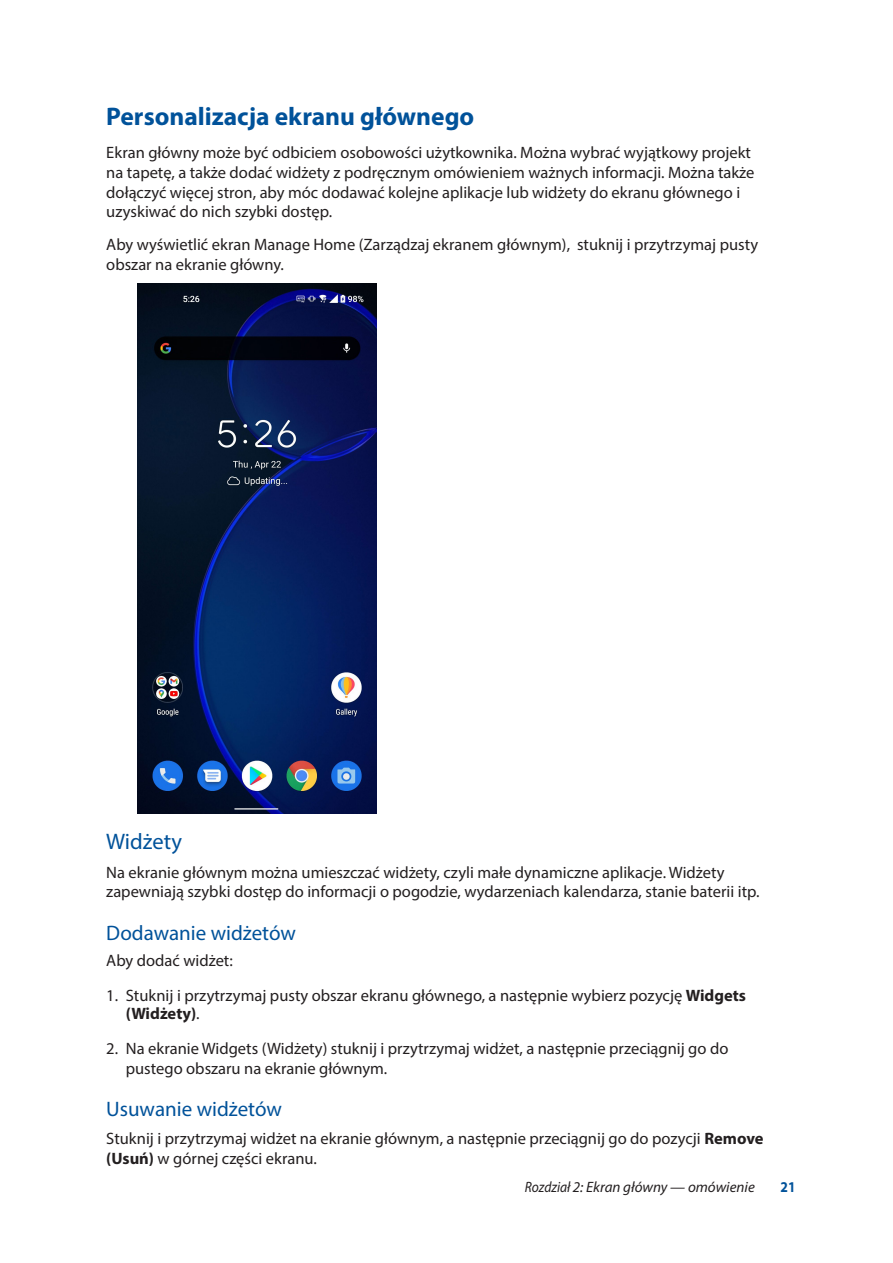
<style>
.page{position:relative;width:893px;height:1263px;background:#fff}
.page>*{position:absolute;margin:0;border:0;box-sizing:border-box;transform-origin:0 0}
.t1{font:700 25.5px "Myriad Pro";color:#01529a}
.t2{font:22.5px "Myriad Pro";color:#01529a}
.t3{font:21px "Myriad Pro";color:#01529a}
.t4{font:16.5px/19.8px "Myriad Pro";color:#231f20}
.t5{font:italic 15px "Myriad Pro";color:#231f20;scale:.9 1}
.t6{font:700 15px "Myriad Pro";color:#01529a;scale:.9 1}
.s1{font-weight:700}
</style>
<div class="page">
<img style="left:138px;top:283px;width:238px;height:531px">
<h1 class="t1" style="left:106px;top:100px;width:369px">Personalizacja ekranu głównego</h1>
<p class="t4" style="left:106px;top:142px;width:650px">Ekran główny może być odbiciem osobowości użytkownika. Można wybrać wyjątkowy projekt na tapetę, a także dodać widżety z podręcznym omówieniem ważnych informacji. Można także dołączyć więcej stron, aby móc dodawać kolejne aplikacje lub widżety do ekranu głównego i uzyskiwać do nich szybki dostęp.</p>
<p class="t4" style="left:106px;top:234px;width:653px">Aby wyświetlić ekran Manage Home (Zarządzaj ekranem głównym), stuknij i przytrzymaj pusty obszar na ekranie główny.</p>
<h2 class="t2" style="left:106px;top:828px;width:77px">Widżety</h2>
<p class="t4" style="left:106px;top:862px;width:655px">Na ekranie głównym można umieszczać widżety, czyli małe dynamiczne aplikacje. Widżety zapewniają szybki dostęp do informacji o pogodzie, wydarzeniach kalendarza, stanie baterii itp.</p>
<p class="t3" style="left:106px;top:920px;width:191px">Dodawanie widżetów</p>
<p class="t4" style="left:106px;top:950px;width:128px">Aby dodać widżet:</p>
<p class="t4" style="left:126px;top:986px;width:622px;line-height:18px;text-indent:-20px">1. Stuknij i przytrzymaj pusty obszar ekranu głównego, a następnie wybierz pozycję <span class="s1">Widgets (Widżety)</span>.</p>
<p class="t4" style="left:126px;top:1038px;width:604px;text-indent:-20px">2. Na ekranie Widgets (Widżety) stuknij i przytrzymaj widżet, a następnie przeciągnij go do pustego obszaru na ekranie głównym.</p>
<p class="t3" style="left:106px;top:1096px;width:177px">Usuwanie widżetów</p>
<p class="t4" style="left:106px;top:1129px;width:659px">Stuknij i przytrzymaj widżet na ekranie głównym, a następnie przeciągnij go do pozycji <span class="s1">Remove (Usuń)</span> w górnej części ekranu.</p>
<p class="t5" style="left:525px;top:1178px;width:257px">Rozdział 2: Ekran główny — omówienie</p>
<p class="t6" style="left:781px;top:1177px;width:18px">21</p>
</div>
